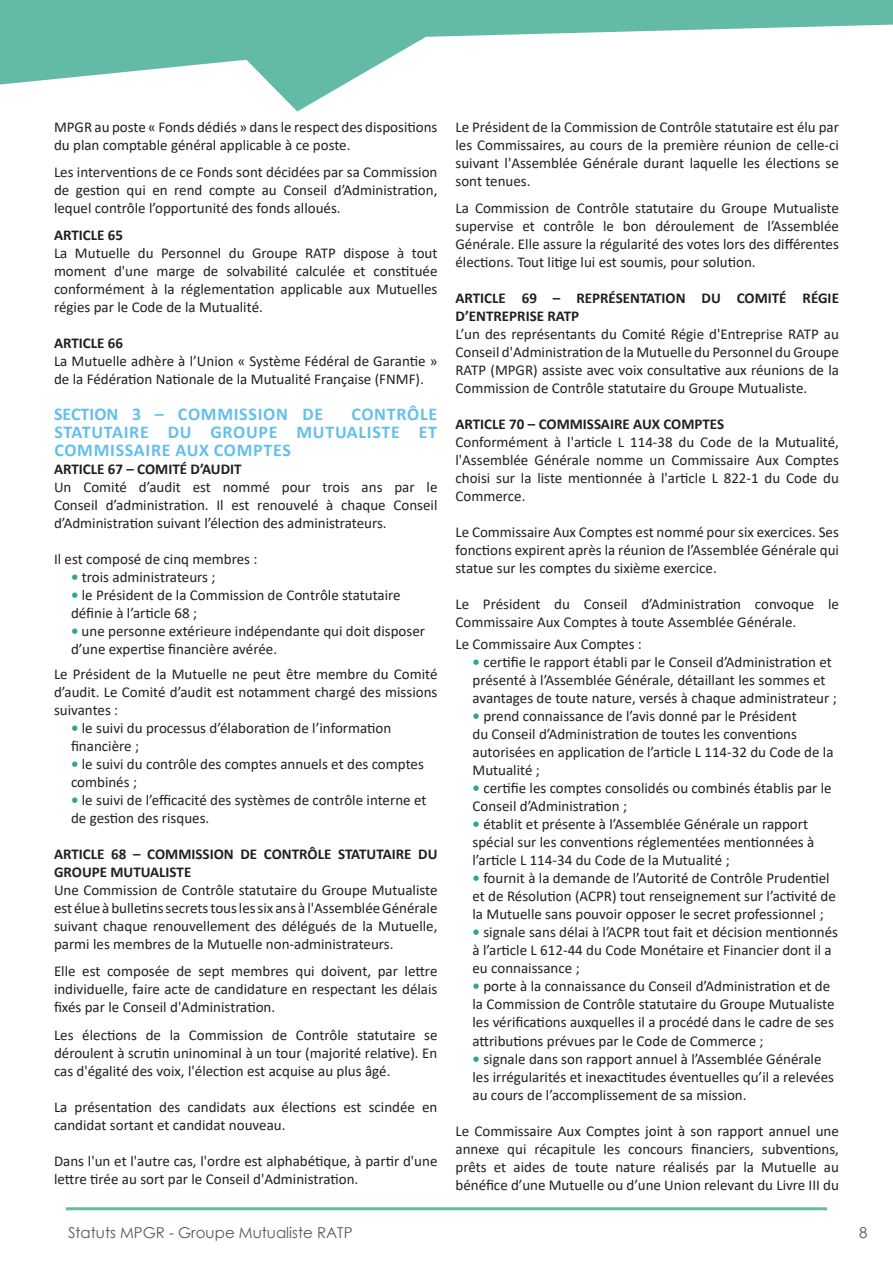
<style>
.page{position:relative;width:893px;height:1263px;background:#fff}
.page>*{position:absolute;margin:0;border:0;box-sizing:border-box;transform-origin:0 0}
.t1{font:700 18px/18px "Calibri";letter-spacing:.04em;color:#64bfec;text-align:justify}
.t2{font:15px/18px "Calibri";color:#231f20}
.t3{font:700 15px/18px "Calibri";color:#231f20}
.t4{font:15px "Century Gothic";color:#57585a}
.s1{font-weight:700;color:#2fa489}
</style>
<div class="page">
<hr style="left:66px;top:1207px;width:761px;height:3px;background:#2fa489">
<svg style="left:0;top:0;width:893px;height:112px"></svg>
<p class="t2" style="left:54px;top:118px;width:385px">MPGR au poste « Fonds dédiés » dans le respect des dispositions du plan comptable général applicable à ce poste.</p>
<p class="t2" style="left:54px;top:163px;width:385px;text-align:justify">Les interventions de ce Fonds sont décidées par sa Commission de gestion qui en rend compte au Conseil d’Administration, lequel contrôle l’opportunité des fonds alloués.</p>
<p class="t3" style="left:54px;top:226px;width:71px">ARTICLE 65</p>
<p class="t2" style="left:54px;top:244px;width:385px;text-align:justify">La Mutuelle du Personnel du Groupe RATP dispose à tout moment d'une marge de solvabilité calculée et constituée conformément à la réglementation applicable aux Mutuelles régies par le Code de la Mutualité.</p>
<p class="t3" style="left:54px;top:334px;width:71px">ARTICLE 66</p>
<p class="t2" style="left:54px;top:352px;width:385px">La Mutuelle adhère à l’Union « Système Fédéral de Garantie » de la Fédération Nationale de la Mutualité Française (FNMF).</p>
<p class="t1" style="left:54px;top:405px;width:271px">SECTION 3 – COMMISSION DE</p>
<p class="t1" style="left:54px;top:405px;width:384px;text-indent:297px">CONTRÔLE STATUTAIRE DU GROUPE MUTUALISTE ET COMMISSAIRE AUX COMPTES</p>
<p class="t3" style="left:54px;top:460px;width:189px">ARTICLE 67 – COMITÉ D’AUDIT</p>
<p class="t2" style="left:54px;top:478px;width:385px;text-align:justify">Un Comité d’audit est nommé pour trois ans par le Conseil d’administration. Il est renouvelé à chaque Conseil d’Administration suivant l’élection des administrateurs.</p>
<p class="t2" style="left:54px;top:550px;width:205px">Il est composé de cinq membres :</p>
<p class="t2" style="left:71px;top:568px;width:146px"><span class="s1">•</span> trois administrateurs ;</p>
<p class="t2" style="left:71px;top:586px;width:331px"><span class="s1">•</span> le Président de la Commission de Contrôle statutaire définie à l’article 68 ;</p>
<p class="t2" style="left:71px;top:622px;width:356px"><span class="s1">•</span> une personne extérieure indépendante qui doit disposer d’une expertise financière avérée.</p>
<p class="t2" style="left:54px;top:665px;width:385px;text-align:justify">Le Président de la Mutuelle ne peut être membre du Comité d’audit. Le Comité d’audit est notamment chargé des missions suivantes :</p>
<p class="t2" style="left:71px;top:719px;width:322px"><span class="s1">•</span> le suivi du processus d’élaboration de l’information financière ;</p>
<p class="t2" style="left:71px;top:755px;width:354px"><span class="s1">•</span> le suivi du contrôle des comptes annuels et des comptes combinés ;</p>
<p class="t2" style="left:71px;top:791px;width:357px"><span class="s1">•</span> le suivi de l’efficacité des systèmes de contrôle interne et de gestion des risques.</p>
<p class="t3" style="left:54px;top:845px;width:385px">ARTICLE 68 – COMMISSION DE CONTRÔLE STATUTAIRE DU<br>GROUPE MUTUALISTE</p>
<p class="t2" style="left:54px;top:881px;width:385px;text-align:justify">Une Commission de Contrôle statutaire du Groupe Mutualiste est élue à bulletins secrets tous les six ans à l'Assemblée Générale suivant chaque renouvellement des délégués de la Mutuelle, parmi les membres de la Mutuelle non-administrateurs.</p>
<p class="t2" style="left:54px;top:962px;width:385px;text-align:justify">Elle est composée de sept membres qui doivent, par lettre individuelle, faire acte de candidature en respectant les délais fixés par le Conseil d'Administration.</p>
<p class="t2" style="left:54px;top:1025px;width:385px;text-align:justify">Les élections de la Commission de Contrôle statutaire se déroulent à scrutin uninominal à un tour (majorité relative). En cas d'égalité des voix, l'élection est acquise au plus âgé.</p>
<p class="t2" style="left:54px;top:1097px;width:385px">La présentation des candidats aux élections est scindée en candidat sortant et candidat nouveau.</p>
<p class="t2" style="left:54px;top:1151px;width:385px">Dans l'un et l'autre cas, l'ordre est alphabétique, à partir d'une lettre tirée au sort par le Conseil d'Administration.</p>
<p class="t2" style="left:455px;top:118px;width:385px;text-align:justify">Le Président de la Commission de Contrôle statutaire est élu par les Commissaires, au cours de la première réunion de celle-ci suivant l'Assemblée Générale durant laquelle les élections se sont tenues.</p>
<p class="t2" style="left:455px;top:199px;width:385px;text-align:justify">La Commission de Contrôle statutaire du Groupe Mutualiste supervise et contrôle le bon déroulement de l’Assemblée Générale. Elle assure la régularité des votes lors des différentes élections. Tout litige lui est soumis, pour solution.</p>
<p class="t3" style="left:455px;top:289px;width:385px">ARTICLE 69 – REPRÉSENTATION DU COMITÉ RÉGIE<br>D’ENTREPRISE RATP</p>
<p class="t2" style="left:455px;top:325px;width:385px;text-align:justify">L’un des représentants du Comité Régie d'Entreprise RATP au Conseil d'Administration de la Mutuelle du Personnel du Groupe RATP (MPGR) assiste avec voix consultative aux réunions de la Commission de Contrôle statutaire du Groupe Mutualiste.</p>
<p class="t3" style="left:455px;top:415px;width:270px">ARTICLE 70 – COMMISSAIRE AUX COMPTES</p>
<p class="t2" style="left:455px;top:433px;width:385px;text-align:justify">Conformément à l'article L 114-38 du Code de la Mutualité, l'Assemblée Générale nomme un Commissaire Aux Comptes choisi sur la liste mentionnée à l'article L 822-1 du Code du Commerce.</p>
<p class="t2" style="left:455px;top:523px;width:385px;text-align:justify">Le Commissaire Aux Comptes est nommé pour six exercices. Ses fonctions expirent après la réunion de l’Assemblée Générale qui statue sur les comptes du sixième exercice.</p>
<p class="t2" style="left:455px;top:595px;width:385px">Le Président du Conseil d’Administration convoque le<br>Commissaire Aux Comptes à toute Assemblée Générale.</p>
<p class="t2" style="left:455px;top:635px;width:188px">Le Commissaire Aux Comptes :</p>
<p class="t2" style="left:472px;top:653px;width:366px"><span class="s1">•</span> certifie le rapport établi par le Conseil d’Administration et présenté à l’Assemblée Générale, détaillant les sommes et avantages de toute nature, versés à chaque administrateur ;</p>
<p class="t2" style="left:472px;top:707px;width:363px"><span class="s1">•</span> prend connaissance de l’avis donné par le Président<br>du Conseil d’Administration de toutes les conventions autorisées en application de l’article L 114-32 du Code de la Mutualité ;</p>
<p class="t2" style="left:472px;top:779px;width:361px"><span class="s1">•</span> certifie les comptes consolidés ou combinés établis par le<br>Conseil d’Administration ;</p>
<p class="t2" style="left:472px;top:815px;width:343px"><span class="s1">•</span> établit et présente à l’Assemblée Générale un rapport spécial sur les conventions réglementées mentionnées à l’article L 114-34 du Code de la Mutualité ;</p>
<p class="t2" style="left:472px;top:869px;width:365px"><span class="s1">•</span> fournit à la demande de l’Autorité de Contrôle Prudentiel et de Résolution (ACPR) tout renseignement sur l’activité de la Mutuelle sans pouvoir opposer le secret professionnel ;</p>
<p class="t2" style="left:472px;top:923px;width:367px"><span class="s1">•</span> signale sans délai à l’ACPR tout fait et décision mentionnés à l’article L 612-44 du Code Monétaire et Financier dont il a eu connaissance ;</p>
<p class="t2" style="left:472px;top:977px;width:363px"><span class="s1">•</span> porte à la connaissance du Conseil d’Administration et de la Commission de Contrôle statutaire du Groupe Mutualiste les vérifications auxquelles il a procédé dans le cadre de ses attributions prévues par le Code de Commerce ;</p>
<p class="t2" style="left:472px;top:1049px;width:363px"><span class="s1">•</span> signale dans son rapport annuel à l’Assemblée Générale les irrégularités et inexactitudes éventuelles qu’il a relevées au cours de l’accomplissement de sa mission.</p>
<p class="t2" style="left:455px;top:1121px;width:385px;text-align:justify">Le Commissaire Aux Comptes joint à son rapport annuel une annexe qui récapitule les concours financiers, subventions, prêts et aides de toute nature réalisés par la Mutuelle au bénéfice d’une Mutuelle ou d’une Union relevant du Livre III du</p>
<p class="t4" style="left:68px;top:1222px;width:286px">Statuts MPGR - Groupe Mutualiste RATP</p>
<p class="t4" style="left:859px;top:1222px;width:10px">8</p>
</div>
